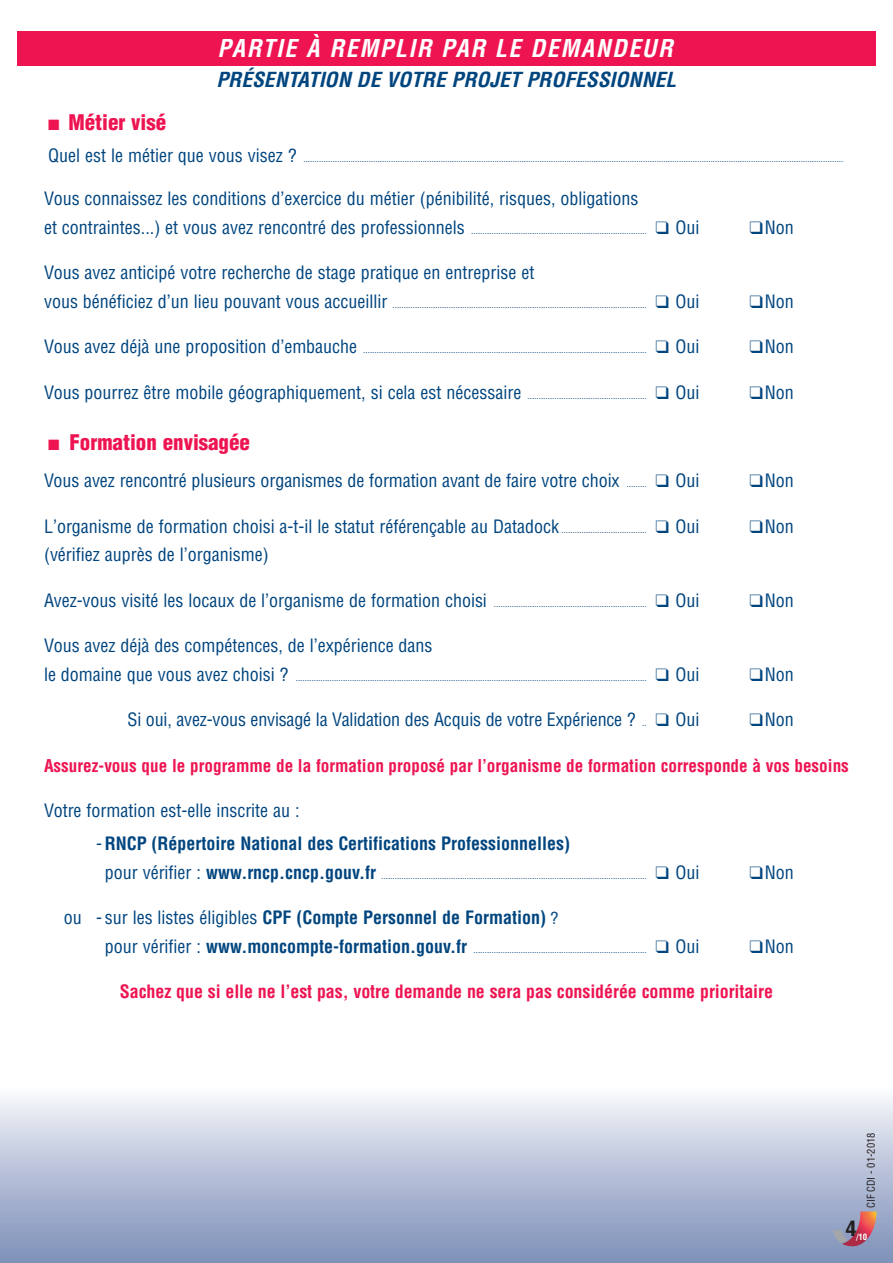
<style>
.page{position:relative;width:893px;height:1263px;background:#fff}
.page>*{position:absolute;margin:0;border:0;box-sizing:border-box;transform-origin:0 0}
.t1{font:italic 700 condensed 24px "Helvetica";letter-spacing:.07em;color:#fff}
.t2{font:900 condensed 21px "Helvetica";color:#ed1451}
.t3{font:700 condensed 20.85px "Helvetica";color:#231f20;scale:1.08 1}
.t4{font:italic 700 condensed 20.25px "Helvetica";letter-spacing:.005em;color:#01457f;scale:1.05 1}
.t5{font:condensed 18px "Helvetica";color:#01457f}
.t6{font:700 condensed 18px/32.7px "Helvetica";color:#01457f}
.t7{font:700 condensed 18px "Helvetica";letter-spacing:-.005em;color:#ed1451}
.t8{font:700 condensed 17.25px "Helvetica";color:#ed1451}
.t9{font:condensed 10.5px "Helvetica";color:#231f20}
.t10{font:condensed 9px "Helvetica";color:#01457f}
.t11{font:700 condensed 8.55px "Helvetica";color:#fff}
.s1{font-size:18px}
.s2{font-size:9px}
.s3{font-weight:400}
.s4{font-weight:700;font-size:18px}
.s5{font-weight:400;font-size:16.5px}
</style>
<div class="page">
<div style="left:0;top:1089px;width:893px;height:174px;background:linear-gradient(to bottom,#f6f6fb,#7b8eb7)"></div>
<div style="left:17px;top:32px;width:859px;height:34px;background:#ed1451"></div>
<svg style="left:833px;top:1211px;width:43px;height:35px;background:#ac8295"></svg>
<h1 class="t1" style="left:218px;top:35px;width:457px">PARTIE À REMPLIR PAR LE DEMANDEUR</h1>
<h3 class="t4" style="left:216px;top:69px;width:439px">PRÉSENTATION DE VOTRE PROJET PROFESSIONNEL</h3>
<h2 class="t2" style="left:48px;top:110px;width:119px">■ Métier visé</h2>
<p class="t10" style="left:48px;top:154px;width:797px"><span class="s1">Quel est le métier que vous visez ?</span> ................................................................................................................................................................................................................................................</p>
<h3 class="t5" style="left:44px;top:188px;width:596px">Vous connaissez les conditions d’exercice du métier (pénibilité, risques, obligations</h3>
<p class="t10" style="left:44px;top:225px;width:657px"><span class="s1">et contraintes...) et vous avez rencontré des professionnels</span> .............................................................................. ❑ <span class="s1">Oui</span></p>
<h3 class="t5" style="left:749px;top:217px;width:46px">❑Non</h3>
<h3 class="t5" style="left:44px;top:262px;width:492px">Vous avez anticipé votre recherche de stage pratique en entreprise et</h3>
<p class="t10" style="left:44px;top:299px;width:657px"><span class="s1">vous bénéficiez d’un lieu pouvant vous accueillir</span> ................................................................................................................. ❑ <span class="s1">Oui</span></p>
<h3 class="t5" style="left:749px;top:291px;width:46px">❑Non</h3>
<p class="t10" style="left:44px;top:345px;width:657px"><span class="s1">Vous avez déjà une proposition d’embauche</span> .............................................................................................................................. ❑ <span class="s1">Oui</span></p>
<h3 class="t5" style="left:749px;top:336px;width:46px">❑Non</h3>
<h3 class="t5" style="left:44px;top:382px;width:657px">Vous pourrez être mobile géographiquement, si cela est nécessaire <span class="s2">.....................................................</span> ❑ Oui</h3>
<h3 class="t5" style="left:749px;top:382px;width:46px">❑Non</h3>
<h2 class="t2" style="left:48px;top:431px;width:203px">■ Formation envisagée</h2>
<h3 class="t5" style="left:44px;top:470px;width:657px">Vous avez rencontré plusieurs organismes de formation avant de faire votre choix <span class="s2">.........</span> ❑ Oui</h3>
<h3 class="t5" style="left:749px;top:470px;width:46px">❑Non</h3>
<h3 class="t5" style="left:44px;top:516px;width:657px">L’organisme de formation choisi a-t-il le statut référençable au Datadock <span class="s2">......................................</span> ❑ Oui</h3>
<h3 class="t5" style="left:749px;top:516px;width:46px">❑Non</h3>
<h3 class="t5" style="left:44px;top:544px;width:226px">(vérifiez auprès de l’organisme)</h3>
<p class="t10" style="left:44px;top:598px;width:657px"><span class="s1">Avez-vous visité les locaux de l’organisme de formation choisi</span> .................................................................... ❑ <span class="s1">Oui</span></p>
<h3 class="t5" style="left:749px;top:590px;width:46px">❑Non</h3>
<h3 class="t5" style="left:44px;top:636px;width:390px">Vous avez déjà des compétences, de l’expérience dans</h3>
<p class="t10" style="left:44px;top:672px;width:657px"><span class="s1">le domaine que vous avez choisi ?</span> ............................................................................................................................................................ ❑ <span class="s1">Oui</span></p>
<h3 class="t5" style="left:749px;top:664px;width:46px">❑Non</h3>
<h3 class="t5" style="left:128px;top:710px;width:573px">Si oui, avez-vous envisagé la Validation des Acquis de votre Expérience ? <span class="s2">..</span> ❑ Oui</h3>
<h3 class="t5" style="left:749px;top:710px;width:46px">❑Non</h3>
<h3 class="t8" style="left:44px;top:756px;width:806px">Assurez-vous que le programme de la formation proposé par l’organisme de formation corresponde à vos besoins</h3>
<h3 class="t6" style="left:96px;top:795px;width:475px;text-indent:-52px"><span class="s3">Votre formation est-elle inscrite au :<br>-</span>RNCP (Répertoire National des Certifications Professionnelles)</h3>
<p class="t10" style="left:105px;top:870px;width:596px"><span class="s1">pour vérifier :</span> <span class="s4">www.rncp.cncp.gouv.fr</span> ...................................................................................................................... ❑ <span class="s1">Oui</span></p>
<h3 class="t5" style="left:749px;top:862px;width:46px">❑Non</h3>
<h3 class="t6" style="left:64px;top:901px;width:496px"><span class="s3">ou - sur les listes éligibles</span> CPF (Compte Personnel de Formation) <span class="s5">?</span></h3>
<p class="t10" style="left:105px;top:944px;width:596px"><span class="s1">pour vérifier :</span> <span class="s4">www.moncompte-formation.gouv.fr</span> ............................................................................. ❑ <span class="s1">Oui</span></p>
<h3 class="t5" style="left:749px;top:936px;width:46px">❑Non</h3>
<h3 class="t7" style="left:120px;top:981px;width:655px">Sachez que si elle ne l’est pas, votre demande ne sera pas considérée comme prioritaire</h3>
<p class="t9" style="left:865px;top:1208px;width:77px;rotate:-90deg">CIF CDI - 01-2018</p>
<h3 class="t3" style="left:845px;top:1217px;width:12px">4</h3>
<p class="t11" style="left:856px;top:1232px;width:13px">/10</p>
</div>
